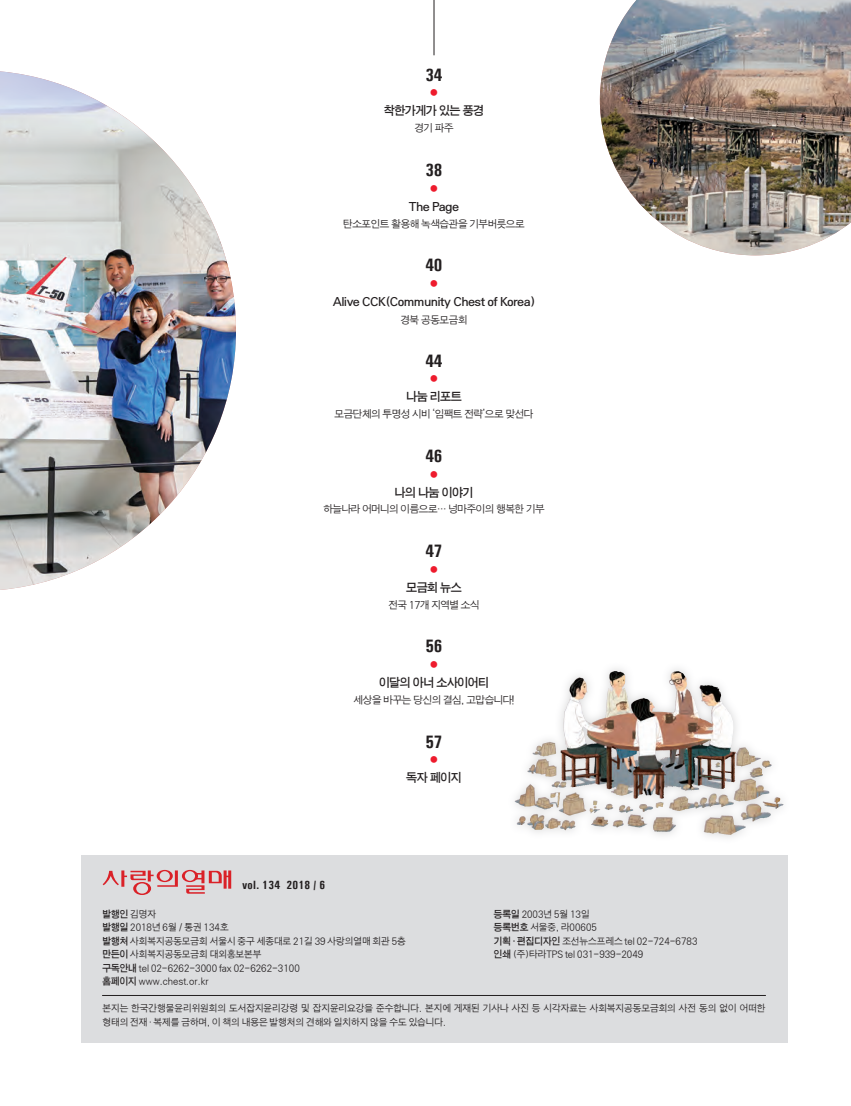
<style>
.page{position:relative;width:851px;height:1106px;background:#fff}
.page>*{position:absolute;margin:0;border:0;box-sizing:border-box;transform-origin:0 0}
.열매_본문고딕{font:700 condensed 18px "Univers";letter-spacing:-.01em;color:#231f20}
.열매_본문고딕-2{font:12px "SM3 S Pgo T";letter-spacing:-.105em;color:#231f20}
.t1{font:700 condensed 12px "Univers";letter-spacing:.025em;color:#231f20}
.열매_본문고딕-3{font:12px "SM3 S Pgo JS 02";color:#ee1b2d}
.열매_본문고딕-4{font:10.5px "SM3 S Pgo JS 02";letter-spacing:-.105em;color:#231f20}
.열매_캡션{font:9.75px/14.2px "SM3 S Pgo JS 02";letter-spacing:-.07em;color:#231f20;scale:.95 1}
.열매_캡션-2{font:9.75px "SM3 S Pgo T";color:#231f20;scale:.95 1}
.s1{font-family:"SM3 S Pgo JS 02"}
.s2{font-family:"SM3 S Pgo T"}
</style>
<div class="page">
<div style="left:506px;top:662px;width:285px;height:182px;background:#a9a9aa;opacity:.5"></div>
<img style="left:606px;top:671px;width:8px;height:27px">
<div style="left:81px;top:855px;width:706px;height:187px;background:#dcdddf"></div>
<svg style="left:103px;top:870px;width:128px;height:25px"></svg>
<hr style="left:102px;top:995px;width:663px;height:1px;background:#231f20">
<hr style="left:433px;top:0;width:1px;height:55px;background:#231f20">
<img style="left:0;top:71px;width:236px;height:519px">
<img style="left:599px;top:0;width:251px;height:255px">
<p class="열매_본문고딕" style="left:425px;top:64px;width:19px">34</p>
<p class="열매_본문고딕-3" style="left:428px;top:87px;width:13px">●</p>
<p class="열매_본문고딕-2" style="left:383px;top:105px;width:103px">착한가게가 있는 풍경</p>
<p class="열매_본문고딕-4" style="left:414px;top:123px;width:41px">경기 파주</p>
<p class="열매_본문고딕" style="left:425px;top:159px;width:18px">38</p>
<p class="열매_본문고딕-3" style="left:428px;top:182px;width:13px">●</p>
<p class="열매_본문고딕-2" style="left:408px;top:200px;width:53px">The Page</p>
<p class="열매_본문고딕-4" style="left:343px;top:218px;width:183px">탄소포인트 활용해 녹색습관을 기부버릇으로</p>
<p class="열매_본문고딕" style="left:425px;top:254px;width:19px">40</p>
<p class="열매_본문고딕-3" style="left:428px;top:277px;width:13px">●</p>
<p class="열매_본문고딕-2" style="left:332px;top:295px;width:205px">Alive CCK(Community Chest of Korea)</p>
<p class="열매_본문고딕-4" style="left:400px;top:314px;width:69px">경북 공동모금회</p>
<p class="열매_본문고딕" style="left:425px;top:349px;width:19px">44</p>
<p class="열매_본문고딕-3" style="left:428px;top:372px;width:13px">●</p>
<p class="열매_본문고딕-2" style="left:406px;top:390px;width:58px">나눔 리포트</p>
<p class="열매_본문고딕-4" style="left:334px;top:408px;width:201px">모금단체의 투명성 시비 ‘임팩트 전략’으로 맞선다</p>
<p class="열매_본문고딕" style="left:425px;top:445px;width:19px">46</p>
<p class="열매_본문고딕-3" style="left:428px;top:468px;width:13px">●</p>
<p class="열매_본문고딕-2" style="left:394px;top:486px;width:81px">나의 나눔 이야기</p>
<p class="열매_본문고딕-4" style="left:323px;top:504px;width:223px">하늘나라 어머니의 이름으로… 넝마주이의 행복한 기부</p>
<p class="열매_본문고딕" style="left:425px;top:540px;width:19px">47</p>
<p class="열매_본문고딕-3" style="left:428px;top:563px;width:13px">●</p>
<p class="열매_본문고딕-2" style="left:406px;top:581px;width:58px">모금회 뉴스</p>
<p class="열매_본문고딕-4" style="left:388px;top:599px;width:93px">전국 17개 지역별 소식</p>
<p class="열매_본문고딕" style="left:425px;top:635px;width:18px">56</p>
<p class="열매_본문고딕-3" style="left:428px;top:658px;width:13px">●</p>
<p class="열매_본문고딕-2" style="left:378px;top:676px;width:112px">이달의 아너 소사이어티</p>
<p class="열매_본문고딕-4" style="left:353px;top:694px;width:163px">세상을 바꾸는 당신의 결심, 고맙습니다!</p>
<p class="열매_본문고딕" style="left:425px;top:730px;width:18px">57</p>
<p class="열매_본문고딕-3" style="left:428px;top:753px;width:13px">●</p>
<p class="열매_본문고딕-2" style="left:406px;top:771px;width:58px">독자 페이지</p>
<p class="t1" style="left:242px;top:878px;width:85px">vol. 134 2018 / 6</p>
<p class="열매_캡션-2" style="left:102px;top:908px;width:59px">발행인 <span class="s1">김명자</span></p>
<p class="열매_캡션" style="left:102px;top:920px;width:135px"><span class="s2">발행일</span> 2018년 6월 / 통권 134호</p>
<p class="열매_캡션" style="left:102px;top:934px;width:321px"><span class="s2">발행처</span> 사회복지공동모금회 서울시 중구 세종대로 21길 39 사랑의열매 회관 5층</p>
<p class="열매_캡션" style="left:102px;top:947px;width:169px"><span class="s2">만든이</span> 사회복지공동모금회 대외홍보본부</p>
<p class="열매_캡션" style="left:102px;top:961px;width:210px"><span class="s2">구독안내</span> tel 02-6262-3000 fax 02-6262-3100</p>
<p class="열매_캡션" style="left:102px;top:974px;width:114px"><span class="s2">홈페이지</span> www.chest.or.kr</p>
<p class="열매_캡션" style="left:493px;top:907px;width:103px"><span class="s2">등록일</span> 2003년 5월 13일</p>
<p class="열매_캡션" style="left:493px;top:920px;width:111px"><span class="s2">등록번호</span> 서울중, 라00605</p>
<p class="열매_캡션" style="left:493px;top:934px;width:216px"><span class="s2">기획·편집디자인</span> 조선뉴스프레스 tel 02-724-6783</p>
<p class="열매_캡션" style="left:493px;top:947px;width:159px"><span class="s2">인쇄</span> (주)타라TPS tel 031-939-2049</p>
<p class="열매_캡션" style="left:102px;top:1001px;width:700px">본지는 한국간행물윤리위원회의 도서잡지윤리강령 및 잡지윤리요강을 준수합니다. 본지에 게재된 기사나 사진 등 시각자료는 사회복지공동모금회의 사전 동의 없이 어떠한 형태의 전재·복제를 금하며, 이 책의 내용은 발행처의 견해와 일치하지 않을 수도 있습니다.</p>
</div>
